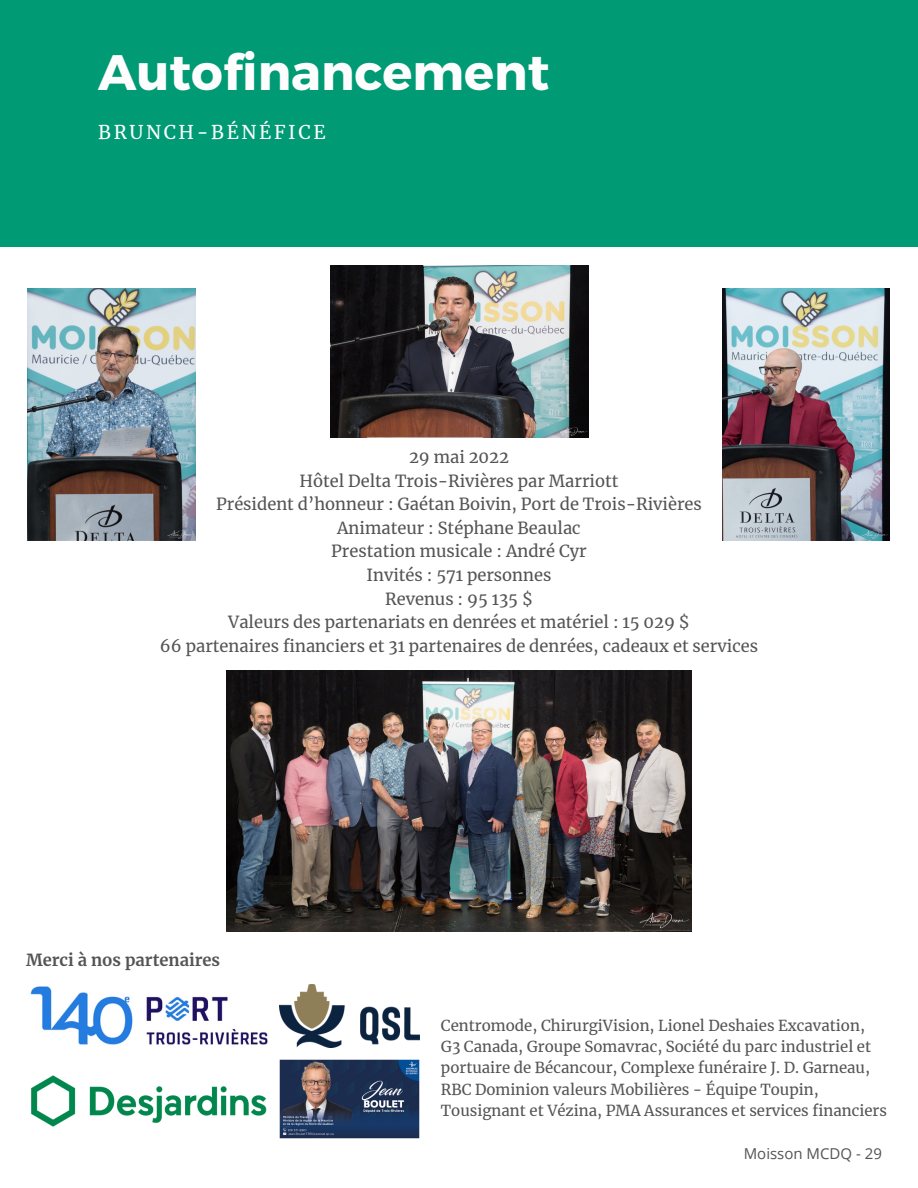
<style>
.page{position:relative;width:918px;height:1188px;background:#fff}
.page>*{position:absolute;margin:0;border:0;box-sizing:border-box;transform-origin:0 0}
.t1{font:700 49.8px "Montserrat";color:#fefdfd}
.t2{font:18.75px "Merriweather";letter-spacing:.14em;color:#fefdfd}
.t3{font:16.5px "Merriweather";color:#545454}
.t4{font:700 16.5px "Merriweather";color:#545454}
.t5{font:15px/21.3px "Merriweather";color:#545454}
.t6{font:15px "Open Sans";color:#545454}
</style>
<div class="page">
<div style="left:0;top:0;width:918px;height:246px;background:#009b74"></div>
<img style="left:227px;top:670px;width:464px;height:261px">
<img style="left:331px;top:265px;width:257px;height:172px">
<img style="left:722px;top:288px;width:168px;height:252px">
<img style="left:28px;top:288px;width:167px;height:252px">
<img style="left:30px;top:986px;width:238px;height:59px">
<img style="left:31px;top:1075px;width:236px;height:52px">
<img style="left:279px;top:984px;width:141px;height:63px">
<img style="left:279px;top:1060px;width:141px;height:78px">
<p class="t1" style="left:98px;top:40px;width:453px">Autofinancement</p>
<p class="t2" style="left:98px;top:120px;width:229px">BRUNCH-BÉNÉFICE</p>
<p class="t3" style="left:409px;top:447px;width:101px">29 mai 2022</p>
<p class="t3" style="left:299px;top:470px;width:321px">Hôtel Delta Trois-Rivières par Marriott</p>
<p class="t3" style="left:216px;top:494px;width:487px">Président d’honneur : Gaétan Boivin, Port de Trois-Rivières</p>
<p class="t3" style="left:337px;top:518px;width:245px">Animateur : Stéphane Beaulac</p>
<p class="t3" style="left:331px;top:541px;width:257px">Prestation musicale : André Cyr</p>
<p class="t3" style="left:366px;top:565px;width:187px">Invités : 571 personnes</p>
<p class="t3" style="left:385px;top:588px;width:149px">Revenus : 95 135 $</p>
<p class="t3" style="left:228px;top:612px;width:463px">Valeurs des partenariats en denrées et matériel : 15 029 $</p>
<p class="t3" style="left:160px;top:636px;width:600px">66 partenaires financiers et 31 partenaires de denrées, cadeaux et services</p>
<p class="t4" style="left:26px;top:950px;width:196px">Merci à nos partenaires</p>
<p class="t5" style="left:441px;top:1015px;width:426px">Centromode, ChirurgiVision, Lionel Deshaies Excavation,</p>
<p class="t5" style="left:441px;top:1036px;width:448px">G3 Canada, Groupe Somavrac, Société du parc industriel et portuaire de Bécancour, Complexe funéraire J. D. Garneau, RBC Dominion valeurs Mobilières - Équipe Toupin, Tousignant et Vézina, PMA Assurances et services financiers</p>
<p class="t6" style="left:744px;top:1143px;width:140px">Moisson MCDQ - 29</p>
</div>
